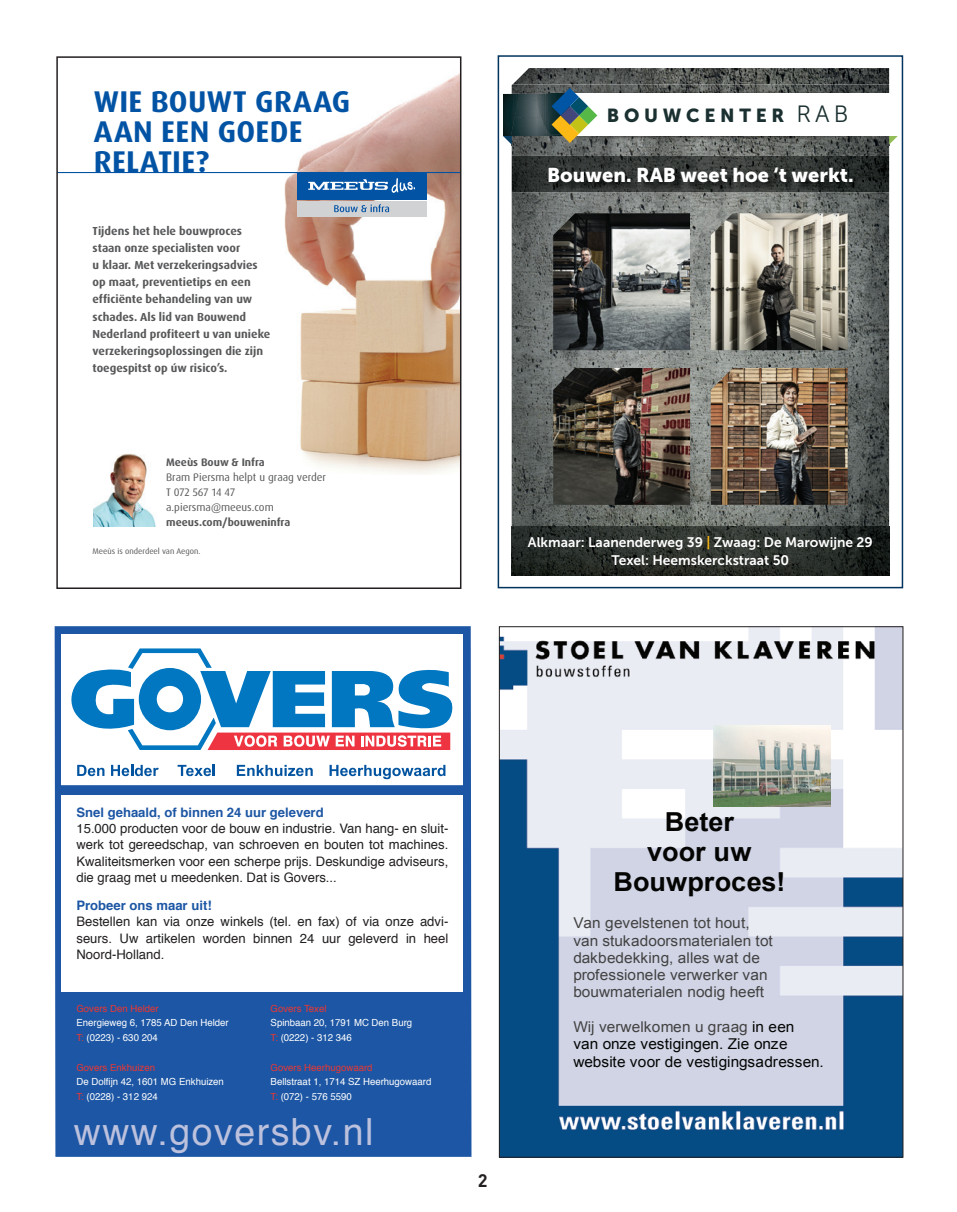
<style>
.page{position:relative;width:957px;height:1212px;background:#fff}
.page>*{position:absolute;margin:0;border:0;box-sizing:border-box;transform-origin:0 0}
.t1{font:37.5px "Helvetica";letter-spacing:.04em;color:#bcc1dd}
.t2{font:700 30px/30px "Dax Pro";letter-spacing:.01em;color:#0353a5}
.t3{font:700 26.1px/30.3px "Arial";letter-spacing:-.005em;color:#040503;text-align:center}
.t4{font:19.95px "Museo Sans 900";color:#fff}
.t5{font:18.75px "Museo Sans 900";letter-spacing:.25em;color:#1b3030}
.t6{font:700 18px "DIN";color:#231f20}
.t7{font:14.85px/17.2px "Arial";color:#434242}
.t8{font:14.85px/17.1px "Arial";color:#040503}
.t9{font:13.8px/18.3px "Museo Sans 700";color:#fff;text-align:center}
.t10{font:13.05px/16.4px "Helvetica";color:#231f20;text-align:justify}
.t11{font:700 13.05px "Helvetica";color:#1c56a4}
.t12{font:700 11.55px/17.1px "Dax Pro";color:#57585a}
.t13{font:700 10.95px/15.8px "Dax Pro";letter-spacing:.015em;color:#57585a}
.t14{font:10.95px/15.8px "Dax Pro";color:#57585a}
.t15{font:9.75px/14.7px "Helvetica";color:#fff}
.t16{font:9.75px "Helvetica";color:#ea3733}
.t17{font:8.25px "Dax Pro";letter-spacing:.025em;color:#57585a}
.t18{font:8.25px "Dax Pro";color:#57585a}
.s1{font-family:"Museo Sans 300";font-size:23.55px}
.s2{color:#fcb814}
.s3{color:#ea3733}
.s4{color:#434242}
</style>
<div class="page">
<img style="left:227px;top:75px;width:231px;height:399px">
<img style="left:94px;top:453px;width:62px;height:73px">
<div style="left:297px;top:201px;width:129px;height:16px;background:#d1d2d4"></div>
<div style="left:297px;top:173px;width:129px;height:27px;background:#0353a5"></div>
<svg style="left:308px;top:178px;width:107px;height:15px"></svg>
<svg style="left:334px;top:204px;width:55px;height:8px"></svg>
<hr style="left:57px;top:172px;width:404px;height:1px;background:#0353a5">
<div style="left:56px;top:56px;width:405px;height:533px;border:2px solid #231f20"></div>
<img style="left:503px;top:68px;width:395px;height:508px">
<div style="left:497px;top:55px;width:406px;height:533px;border:2px solid #00345e"></div>
<div style="left:55px;top:626px;width:416px;height:531px;background:#1c56a4"></div>
<div style="left:62px;top:634px;width:401px;height:357px;background:#fff"></div>
<svg style="left:77px;top:765px;width:27px;height:11px"></svg>
<svg style="left:111px;top:765px;width:48px;height:11px"></svg>
<svg style="left:178px;top:765px;width:37px;height:11px"></svg>
<svg style="left:237px;top:765px;width:76px;height:11px"></svg>
<svg style="left:329px;top:765px;width:116px;height:14px"></svg>
<div style="left:58px;top:785px;width:410px;height:10px;background:#1c56a4"></div>
<img style="left:501px;top:628px;width:400px;height:527px">
<img style="left:713px;top:725px;width:117px;height:81px">
<svg style="left:71px;top:648px;width:382px;height:102px"></svg>
<h2 class="t2" style="left:94px;top:87px;width:258px">WIE BOUWT GRAAG<br>AAN EEN GOEDE<br>RELATIE?</h2>
<h2 class="t2" style="left:94px;top:95px;width:210px;line-height:32.7px">AAN EEN GOEDE<br>RELATIE?</h2>
<p class="t13" style="left:94px;top:223px;width:162px">staan onze specialisten voor<br>u klaar. Met verzekeringsadvies op maat, preventietips en een efficiëntebehandeling van uw schades. Als lid van Bouwend</p>
<p class="t12" style="left:93px;top:223px;width:179px">Tijdens het hele bouwproces staan onze specialisten voor<br>u klaar. Met verzekeringsadvies op maat, preventietips en een efficiënte behandeling van uw schades. Als lid van Bouwend<br>Nederland profiteert u van unieke verzekeringsoplossingen die zijn toegespitst op úw risico’s.</p>
<p class="t13" style="left:164px;top:451px;width:80px">Meeùs Alkmaar</p>
<p class="t14" style="left:164px;top:467px;width:165px">Bram Piersma helpt u graag verder<br>T 06 25 08 62 79<br>a.pier</p>
<p class="t13" style="left:164px;top:514px;width:35px">meeus</p>
<p class="t17" style="left:94px;top:542px;width:114px">Meeùs is onderdeel van Aegon.</p>
<p class="t13" style="left:166px;top:455px;width:100px">Meeùs Bouw &amp; Infra</p>
<p class="t14" style="left:166px;top:470px;width:161px;line-height:15px">Bram Piersma helpt u graag verder<br>T 072 567 14 47 a.piersma@meeus.com</p>
<p class="t13" style="left:166px;top:515px;width:126px">meeus.com/bouweninfra</p>
<p class="t18" style="left:93px;top:545px;width:110px">Meeùs is onderdeel van Aegon.</p>
<h3 class="t5" style="left:607px;top:105px;width:243px">BOUWCENTER <span class="s1">RAB</span></h3>
<h3 class="t4" style="left:547px;top:163px;width:308px">Bouwen. RAB weet hoe ‘t werkt.</h3>
<p class="t9" style="left:528px;top:533px;width:346px">Alkmaar: Laanenderweg 39 <span class="s2">|</span> Zwaag: De Marowijne 29<br>Texel: Heemskerckstraat 50</p>
<p class="t11" style="left:76px;top:801px;width:249px">Snel gehaald, of binnen 24 uur geleverd</p>
<p class="t10" style="left:76px;top:820px;width:373px">15.000 producten voor de bouw en industrie. Van hang- en sluit&shy;werk tot gereedschap, van schroeven en bouten tot machines.<br>Kwaliteitsmerken voor een scherpe prijs. Deskundige adviseurs, die graag met u meedenken. Dat is Govers...</p>
<p class="t11" style="left:76px;top:895px;width:137px">Probeer ons maar uit!</p>
<p class="t10" style="left:76px;top:914px;width:373px">Bestellen kan via onze winkels (tel. en fax) of via onze advi&shy;seurs. Uw artikelen worden binnen 24 uur geleverd in heel Noord-Holland.</p>
<p class="t16" style="left:271px;top:1001px;width:57px">Govers Texel</p>
<p class="t15" style="left:271px;top:1016px;width:143px">Spinbaan 20, 1791 MC Den Burg<br><span class="s3">T:</span> (0222) - 312 346</p>
<p class="t16" style="left:271px;top:1059px;width:104px">Govers Heerhugowaard</p>
<p class="t15" style="left:271px;top:1075px;width:162px">Bellstraat 1, 1714 SZ Heerhugowaard<br><span class="s3">T:</span> (072) - 576 5590</p>
<h1 class="t1" style="left:74px;top:1103px;width:301px">www.goversbv.nl</h1>
<p class="t16" style="left:76px;top:1001px;width:84px">Govers Den Helder</p>
<p class="t15" style="left:76px;top:1016px;width:154px">Energieweg 6, 1785 AD Den Helder<br><span class="s3">T:</span> (0223) - 630 204</p>
<p class="t16" style="left:76px;top:1059px;width:80px">Govers Enkhuizen</p>
<p class="t15" style="left:76px;top:1075px;width:149px">De Dolfijn 42, 1601 MG Enkhuizen<br><span class="s3">T:</span> (0228) - 312 924</p>
<h3 class="t6" style="left:478px;top:1168px;width:11px">2</h3>
<h3 class="t3" style="left:613px;top:809px;width:174px">Beter<br>voor uw<br>Bouwproces!</h3>
<p class="t7" style="left:573px;top:916px;width:201px">Van gevelstenen tot hout, van stukadoorsmaterialen tot dakbedekking, alles wat de professionele verwerker van bouwmaterialen nodig heeft</p>
<p class="t8" style="left:573px;top:1020px;width:252px"><span class="s4">Wij verwelkomen u graag</span> in een<br>van onze vestigingen. Zie onze website voor de vestigingsadressen.</p>
</div>
